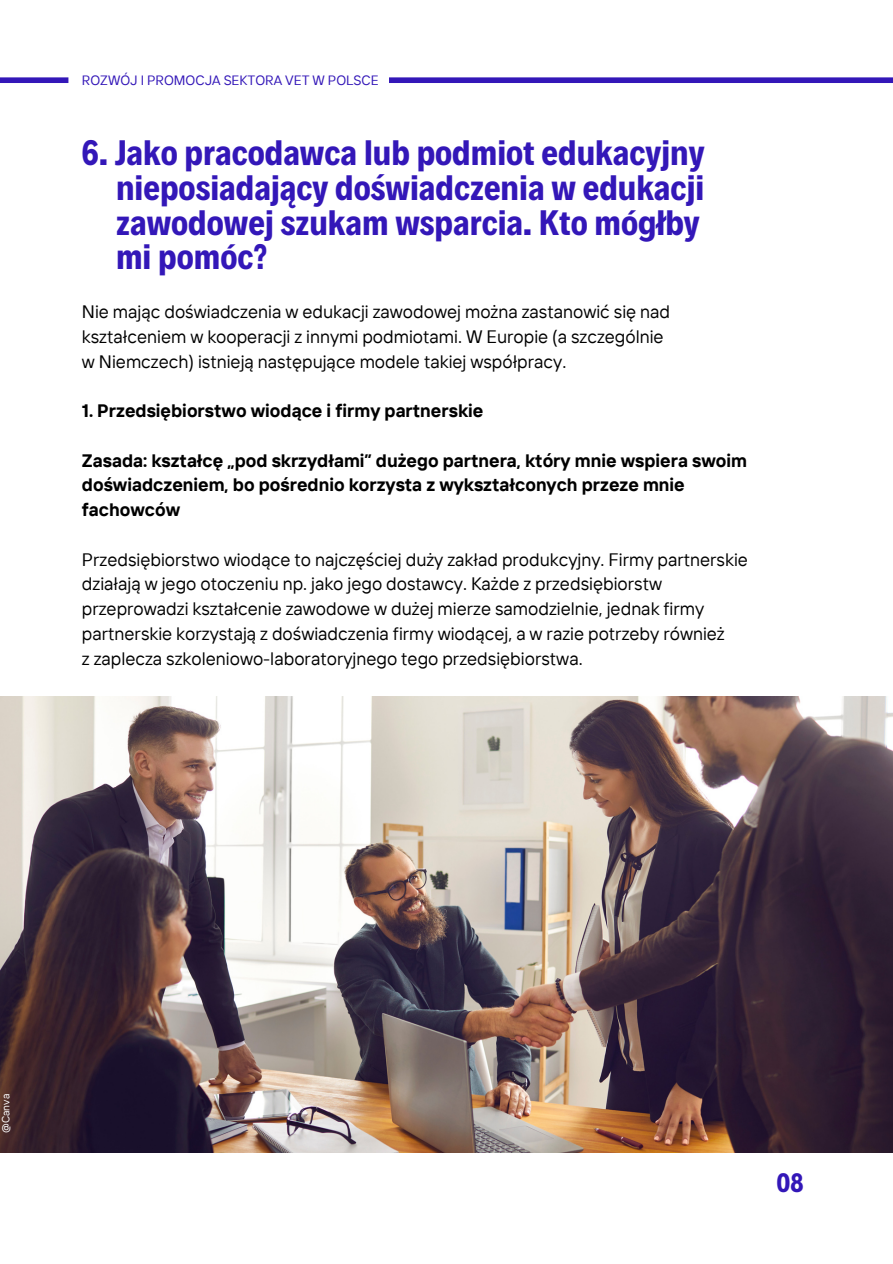
<style>
.page{position:relative;width:893px;height:1264px;background:#fff}
.page>*{position:absolute;margin:0;border:0;box-sizing:border-box;transform-origin:0 0}
.t1{font:700 35.85px "Decalotype";color:#3317b8}
.t2{font:700 27px "Decalotype";color:#3317b8}
.t3{font:18px/24.8px "TT Interphases";color:#000}
.t4{font:700 18px/24.8px "TT Interphases";color:#000}
.t5{font:13.5px "TT Interphases";color:#3317b8}
.t6{font:10.5px "TT Interphases";color:#fff}
</style>
<div class="page">
<div style="left:0;top:77px;width:68px;height:6px;background:#3317b8"></div>
<div style="left:389px;top:77px;width:503px;height:6px;background:#3317b8"></div>
<img style="left:0;top:697px;width:892px;height:455px">
<p class="t5" style="left:82px;top:71px;width:298px">ROZWÓJ I PROMOCJA SEKTORA VET W POLSCE</p>
<p class="t1" style="left:82px;top:129px;width:624px">6. Jako pracodawca lub podmiot edukacyjny</p>
<p class="t1" style="left:116px;top:163px;width:589px">nieposiadający doświadczenia w edukacji</p>
<p class="t1" style="left:116px;top:198px;width:585px">zawodowej szukam wsparcia. Kto mógłby</p>
<p class="t1" style="left:116px;top:233px;width:153px">mi pomóc?</p>
<p class="t3" style="left:82px;top:299px;width:589px">Nie mając doświadczenia w edukacji zawodowej można zastanowić się nad kształceniem w kooperacji z innymi podmiotami. W Europie (a szczególnie</p>
<p class="t3" style="left:82px;top:348px;width:486px">w Niemczech) istnieją następujące modele takiej współpracy.</p>
<p class="t4" style="left:82px;top:398px;width:403px">1. Przedsiębiorstwo wiodące i firmy partnerskie</p>
<p class="t4" style="left:82px;top:447px;width:666px">Zasada: kształcę „pod skrzydłami” dużego partnera, który mnie wspiera swoim doświadczeniem, bo pośrednio korzysta z wykształconych przeze mnie fachowców</p>
<p class="t3" style="left:82px;top:546px;width:667px">Przedsiębiorstwo wiodące to najczęściej duży zakład produkcyjny. Firmy partnerskie działają w jego otoczeniu np. jako jego dostawcy. Każde z przedsiębiorstw przeprowadzi kształcenie zawodowe w dużej mierze samodzielnie, jednak firmy partnerskie korzystają z doświadczenia firmy wiodącej, a w razie potrzeby również</p>
<p class="t3" style="left:82px;top:645px;width:502px">z zaplecza szkoleniowo-laboratoryjnego tego przedsiębiorstwa.</p>
<p class="t6" style="left:-1px;top:1132px;width:40px;rotate:-90deg">@Canva</p>
<p class="t2" style="left:776px;top:1165px;width:29px">08</p>
</div>
